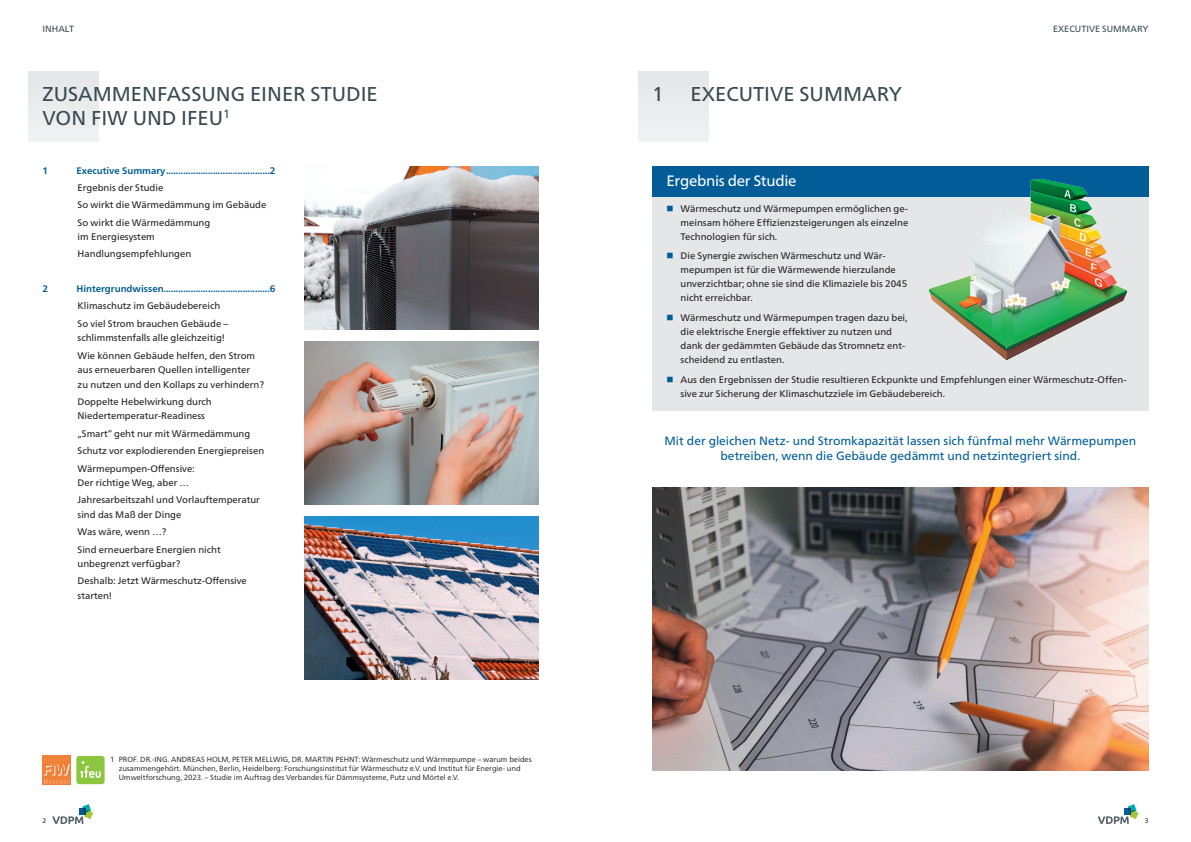
<style>
.page{position:relative;width:1191px;height:842px;background:#fff}
.page>*{position:absolute;margin:0;border:0;box-sizing:border-box;transform-origin:0 0}
.t1{font:20px/24px "Frutiger Neue LT Pro";color:#384a51}
.t2{font:15px "Frutiger Neue LT Pro";color:#fff}
.t3{font:12px/15px "Frutiger Neue LT Pro";color:#015c97;text-align:center}
.t4{font:9.5px/14px "Frutiger Neue LT Pro";color:#231f20}
.t5{font:700 9.5px "Frutiger Neue LT Pro";color:#015c97}
.t6{font:9px "Frutiger Neue LT Pro";color:#384a51}
.t7{font:7.5px/9px "Frutiger Neue LT Pro";color:#231f20}
.t8{font:6.5px "Frutiger Neue LT Pro";color:#231f20}
</style>
<div class="page">
<div style="left:638px;top:71px;width:71px;height:71px;background:#e4e6e8"></div>
<svg style="left:1097px;top:804px;width:41px;height:20px"></svg>
<div style="left:652px;top:166px;width:496px;height:245px;background:#e4e6e8"></div>
<div style="left:652px;top:166px;width:496px;height:31px;background:#015c97"></div>
<img style="left:929px;top:178px;width:198px;height:182px">
<img style="left:652px;top:488px;width:496px;height:282px">
<div style="left:28px;top:71px;width:71px;height:71px;background:#e4e6e8"></div>
<svg style="left:52px;top:804px;width:41px;height:20px"></svg>
<img style="left:305px;top:166px;width:234px;height:164px">
<img style="left:305px;top:341px;width:234px;height:164px">
<img style="left:305px;top:516px;width:234px;height:164px">
<img style="left:43px;top:756px;width:28px;height:28px">
<div style="left:76px;top:756px;width:29px;height:28px;background:#8bc63e;border-radius:3px"></div>
<svg style="left:80px;top:761px;width:21px;height:17px"></svg>
<p class="t6" style="left:43px;top:23px;width:33px">IN halt</p>
<h1 class="t1" style="left:43px;top:81px;width:337px">Zusammenfassung einer Studie von FIW und ifeu<sup>1</sup></h1>
<p class="t5" style="left:43px;top:165px;width:7px">1</p>
<p class="t5" style="left:77px;top:165px;width:200px">Executive Summary..........................................2</p>
<p class="t4" style="left:43px;top:180px;width:21px">E</p>
<p class="t4" style="left:83px;top:180px;width:82px">rgebnis der Studie</p>
<p class="t4" style="left:43px;top:198px;width:21px">S</p>
<p class="t4" style="left:82px;top:198px;width:185px">o wirkt die Wärmedämmung im Gebäude</p>
<p class="t4" style="left:43px;top:215px;width:21px">S</p>
<p class="t4" style="left:78px;top:215px;width:134px;line-height:14.5px;text-indent:5px">o wirkt die Wärmedämmung im Energiesystem</p>
<p class="t4" style="left:43px;top:247px;width:22px">H</p>
<p class="t4" style="left:84px;top:247px;width:108px">andlungsempfehlungen</p>
<p class="t5" style="left:43px;top:283px;width:7px">2</p>
<p class="t5" style="left:77px;top:283px;width:200px">Hintergrundwissen...........................................6</p>
<p class="t4" style="left:78px;top:299px;width:144px">Klimaschutz im Gebäudebereich</p>
<p class="t4" style="left:43px;top:316px;width:21px">S</p>
<p class="t4" style="left:78px;top:316px;width:152px;line-height:14.5px;text-align:center">o viel Strom brauchen Gebäude – schlimmstenfalls alle gleichzeitig!</p>
<p class="t4" style="left:78px;top:348px;width:188px;line-height:14.5px">Wie können Gebäude helfen, den Strom aus erneuerbaren Quellen intelligenter<br>zu nutzen und den Kollaps zu verhindern?</p>
<p class="t4" style="left:43px;top:394px;width:22px">D</p>
<p class="t4" style="left:84px;top:394px;width:129px">oppelte Hebelwirkung durch</p>
<p class="t4" style="left:43px;top:409px;width:22px">N</p>
<p class="t4" style="left:78px;top:407px;width:174px;line-height:17.3px;text-indent:7px">iedertemperatur-Readiness<br>„Smart“ geht nur mit Wärmedämmung</p>
<p class="t4" style="left:43px;top:444px;width:21px">S</p>
<p class="t4" style="left:78px;top:442px;width:188px;line-height:17.3px;text-indent:5px">chutz vor explodierenden Energiepreisen<br>Wärmepumpen-Offensive:</p>
<p class="t4" style="left:43px;top:475px;width:22px">D</p>
<p class="t4" style="left:78px;top:474px;width:184px;line-height:17.3px;text-indent:7px">er richtige Weg, aber …<br>Jahresarbeitszahl und Vorlauftemperatur</p>
<p class="t4" style="left:78px;top:506px;width:105px;line-height:17.3px">sind das Maß der Dinge<br>Was wäre, wenn …?</p>
<p class="t4" style="left:43px;top:542px;width:21px">S</p>
<p class="t4" style="left:78px;top:542px;width:145px;line-height:14.5px;text-indent:5px">ind erneuerbare Energien nicht unbegrenzt verfügbar?</p>
<p class="t4" style="left:43px;top:574px;width:22px">D</p>
<p class="t4" style="left:78px;top:574px;width:171px;line-height:14.5px;text-indent:7px">eshalb: Jetzt Wärmeschutz-Offensive starten!</p>
<p class="t8" style="left:43px;top:817px;width:5px">2</p>
<p class="t7" style="left:119px;top:754px;width:414px;text-indent:-9px">1 PROF. DR.-ING. ANDREAS HOLM, PETER MELLWIG, DR. MARTIN PEHNT: Wärmeschutz und Wärmepumpe – warum beides zusammengehört. München, Berlin, Heidelberg: Forschungsinstitut für Wärmeschutz e.V. und Institut für Energie- und<br>Umweltforschung, 2023. – Studie im Auftrag des Verbandes für Dämmsysteme, Putz und Mörtel e.V.</p>
<h1 class="t1" style="left:652px;top:81px;width:251px">1 Executive Summary</h1>
<p class="t6" style="left:1053px;top:23px;width:97px">Executive Summary</p>
<h2 class="t2" style="left:666px;top:172px;width:132px">Ergebnis der Studie</h2>
<p class="t4" style="left:680px;top:201px;width:229px;text-align:justify">Wärmeschutz und Wärmepumpen ermöglichen ge&shy;meinsam höhere Effizienzsteigerungen als einzelne Technologien für sich.</p>
<p class="t4" style="left:680px;top:249px;width:228px">Die Synergie zwischen Wärmeschutz und Wär&shy;mepumpen ist für die Wärmewende hierzulande unverzichtbar; ohne sie sind die Klimaziele bis 2045 nicht erreichbar.</p>
<p class="t4" style="left:680px;top:311px;width:228px">Wärmeschutz und Wärmepumpen tragen dazu bei, die elektrische Energie effektiver zu nutzen und dank der gedämmten Gebäude das Stromnetz ent&shy;scheidend zu entlasten.</p>
<p class="t4" style="left:680px;top:372px;width:447px">Aus den Ergebnissen der Studie resultieren Eckpunkte und Empfehlungen einer Wärmeschutz-Offen&shy;sive zur Sicherung der Klimaschutzziele im Gebäudebereich.</p>
<p class="t3" style="left:664px;top:433px;width:473px">M it der gleichen Netz- und Stromkapazität lassen sich fünfmal mehr Wärmepumpen betreiben, wenn die Gebäude gedämmt und netzintegriert sind.</p>
<p class="t8" style="left:1144px;top:817px;width:5px">3</p>
</div>
